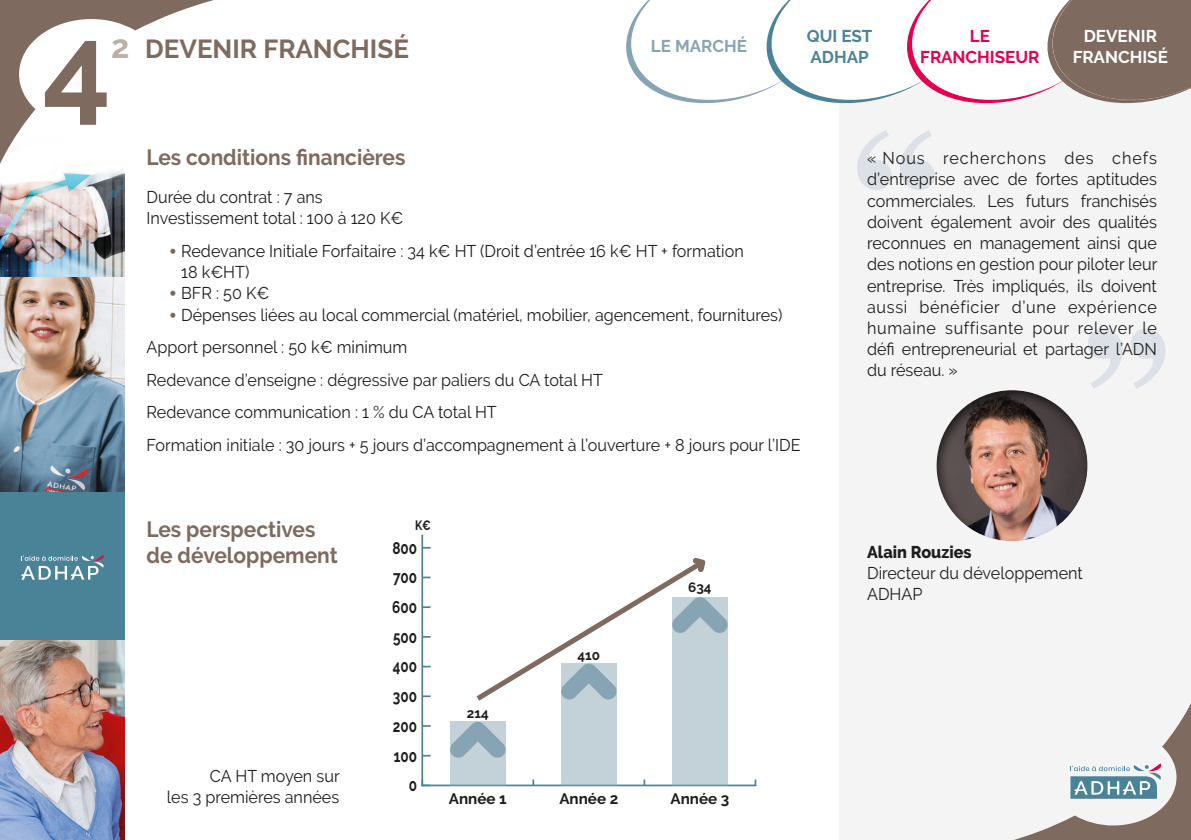
<style>
.page{position:relative;width:1191px;height:840px;background:#fff}
.page>*{position:absolute;margin:0;border:0;box-sizing:border-box;transform-origin:0 0}
.Mise_en_Page_1{font:700 120px "Raleway";color:#7e6a5e}
.Mise_en_Page_1-2{font:700 32.4px "Raleway";color:#bbafa7}
.t1{font:700 26px "Raleway";color:#7e6a5e}
._1-Inter_titre{font:700 22px "Raleway";color:#7e6a5e;scale:.95 1}
._2-Txt{font:17px/21.2px "Raleway";color:#1d1d1b;text-align:right;scale:.95 1}
._2-Txt_retrait{font:17px/21.2px "Raleway";color:#1d1d1b;scale:.95 1}
.t2{font:700 17px "Raleway";color:#fff}
.t3{font:700 17px "Raleway";color:#e5004e}
._2-Txt-2{font:800 17px "Raleway";color:#1d1d1b;scale:.95 1}
.t4{font:700 17px "Raleway";color:#4a8397}
.t5{font:700 17px "Raleway";color:#87a4b4}
.t6{font:700 16.8px "Raleway";color:#1d1d1b;scale:.8 1}
.t7{font:700 15.2px "Raleway";color:#1d1d1b}
.t8{font:700 13.4px "Raleway";color:#1d1d1b}
.t9{font:700 13.4px "Raleway";color:#1d1d1b;scale:.8 1}
.s1{font-weight:900;font-size:22px;color:#7e6a5e}
</style>
<div class="page">
<div style="left:839px;top:0;width:352px;height:839px;background:#f5f4f5"></div>
<div style="left:933px;top:387px;width:156px;height:154px;background:#1d1d1b;opacity:.75"></div>
<hr style="left:422px;top:784px;width:333px;height:1px;background:#4a8397">
<svg style="left:754px;top:779px;width:2px;height:6px"></svg>
<hr style="left:421px;top:535px;width:2px;height:250px;background:#4a8397">
<svg style="left:421px;top:779px;width:9px;height:6px"></svg>
<svg style="left:423px;top:754px;width:7px;height:2px"></svg>
<svg style="left:423px;top:665px;width:7px;height:2px"></svg>
<svg style="left:423px;top:576px;width:7px;height:2px"></svg>
<svg style="left:423px;top:546px;width:7px;height:2px"></svg>
<div style="left:450px;top:721px;width:55px;height:64px;background:#c3d1d9"></div>
<div style="left:561px;top:663px;width:55px;height:122px;background:#c3d1d9"></div>
<div style="left:672px;top:596px;width:55px;height:189px;background:#c3d1d9"></div>
<svg style="left:450px;top:721px;width:56px;height:37px"></svg>
<svg style="left:476px;top:557px;width:252px;height:148px"></svg>
<svg style="left:1017px;top:703px;width:174px;height:136px"></svg>
<svg style="left:1087px;top:329px;width:78px;height:59px"></svg>
<svg style="left:857px;top:130px;width:77px;height:60px"></svg>
<div style="left:0;top:491px;width:125px;height:151px;background:#4a8397"></div>
<img style="left:0;top:208px;width:125px;height:69px">
<img style="left:0;top:277px;width:125px;height:214px">
<img style="left:0;top:640px;width:125px;height:199px">
<svg style="left:21px;top:554px;width:83px;height:25px"></svg>
<svg style="left:1070px;top:763px;width:91px;height:35px"></svg>
<svg style="left:626px;top:0;width:565px;height:104px"></svg>
<svg style="left:0;top:0;width:214px;height:208px"></svg>
<p class="Mise_en_Page_1" style="left:43px;top:-1px;width:70px">4</p>
<p class="Mise_en_Page_1-2" style="left:111px;top:28px;width:20px">2</p>
<p class="t1" style="left:145px;top:34px;width:265px">DEVENIR FRANCHISÉ</p>
<p class="t5" style="left:651px;top:37px;width:98px">LE MARCHÉ</p>
<p class="t4" style="left:807px;top:26px;width:67px">QUI EST</p>
<p class="t4" style="left:810px;top:47px;width:60px">ADHAP</p>
<p class="t3" style="left:969px;top:26px;width:22px">LE</p>
<p class="t3" style="left:920px;top:47px;width:121px">FRANCHISEUR</p>
<p class="t2" style="left:1083px;top:26px;width:75px">DEVENIR</p>
<p class="t2" style="left:1072px;top:47px;width:97px">FRANCHISÉ</p>
<p class="_1-Inter_titre" style="left:147px;top:144px;width:274px">Les conditions financières</p>
<p class="_2-Txt" style="left:147px;top:186px;width:187px">Durée du contrat : 7 ans</p>
<p class="_2-Txt" style="left:147px;top:207px;width:272px">Investissement total : 100 à 120 K€</p>
<p class="_2-Txt_retrait" style="left:181px;top:240px;width:593px;text-indent:-12px"><span class="s1">•</span> Redevance Initiale Forfaitaire : 34 k€ HT (Droit d’entrée 16 k€ HT + formation<br>18 k€HT)</p>
<p class="_2-Txt_retrait" style="left:169px;top:282px;width:107px"><span class="s1">•</span> BFR : 50 K€</p>
<p class="_2-Txt_retrait" style="left:169px;top:304px;width:647px"><span class="s1">•</span> Dépenses liées au local commercial (matériel, mobilier, agencement, fournitures)</p>
<p class="_2-Txt" style="left:147px;top:336px;width:276px">Apport personnel : 50 k€ minimum</p>
<p class="_2-Txt" style="left:147px;top:369px;width:482px">Redevance d’enseigne : dégressive par paliers du CA total HT</p>
<p class="_2-Txt" style="left:147px;top:401px;width:370px">Redevance communication : 1 % du CA total HT</p>
<p class="_2-Txt" style="left:147px;top:434px;width:690px">Formation initiale : 30 jours + 5 jours d’accompagnement à l’ouverture + 8 jours pour l’IDE</p>
<p class="_2-Txt" style="left:867px;top:147px;width:307px;text-align:justify">« Nous recherchons des chefs d’entreprise avec de fortes aptitudes commerciales. Les futurs franchisés doivent également avoir des qualités reconnues en management ainsi que des notions en gestion pour piloter leur entreprise. Très impliqués, ils doivent aussi bénéficier d’une expérience humaine suffisante pour relever le défi entrepreneurial et partager l’ADN du réseau. »</p>
<p class="_1-Inter_titre" style="left:147px;top:516px;width:179px">Les perspectives</p>
<p class="_1-Inter_titre" style="left:147px;top:542px;width:203px">de développement</p>
<p class="_2-Txt" style="left:167px;top:764px;width:183px">CA HT moyen sur<br>les 3 premières années</p>
<p class="t9" style="left:415px;top:517px;width:21px">K€</p>
<p class="t6" style="left:392px;top:538px;width:32px">800</p>
<p class="t6" style="left:393px;top:567px;width:31px">700</p>
<p class="t6" style="left:392px;top:597px;width:32px">600</p>
<p class="t6" style="left:393px;top:627px;width:32px">500</p>
<p class="t6" style="left:393px;top:656px;width:32px">400</p>
<p class="t6" style="left:393px;top:686px;width:32px">300</p>
<p class="t6" style="left:393px;top:716px;width:32px">200</p>
<p class="t6" style="left:394px;top:745px;width:31px">100</p>
<p class="t6" style="left:409px;top:775px;width:12px">0</p>
<p class="t8" style="left:467px;top:705px;width:23px">214</p>
<p class="t8" style="left:577px;top:646px;width:24px">410</p>
<p class="t8" style="left:688px;top:579px;width:25px">634</p>
<p class="t7" style="left:449px;top:790px;width:59px">Année 1</p>
<p class="t7" style="left:559px;top:790px;width:60px">Année 2</p>
<p class="t7" style="left:670px;top:790px;width:60px">Année 3</p>
<p class="_2-Txt-2" style="left:867px;top:542px;width:111px">Alain Rouzies</p>
<p class="_2-Txt" style="left:867px;top:562px;width:229px">Directeur du développement</p>
<p class="_2-Txt" style="left:867px;top:583px;width:60px">ADHAP</p>
</div>
